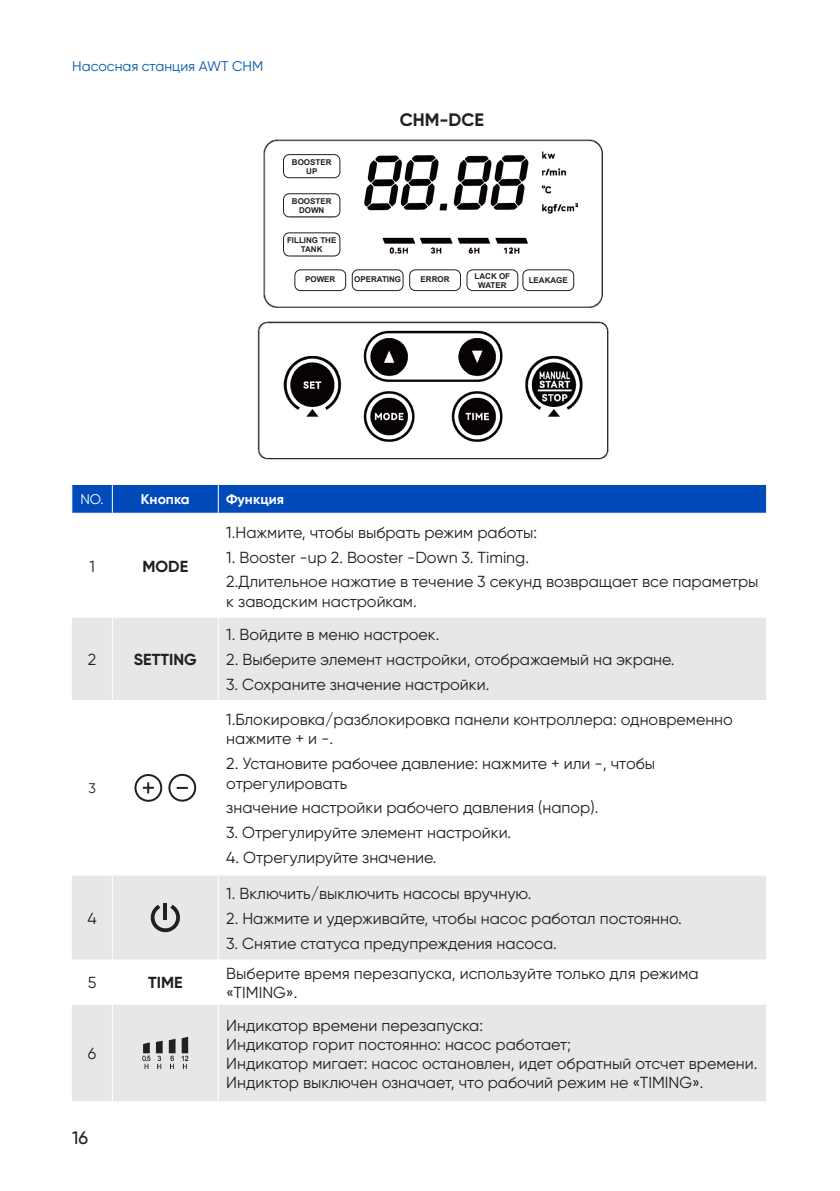
<style>
.page{position:relative;width:840px;height:1191px;background:#fff}
.page>*{position:absolute;margin:0;border:0;box-sizing:border-box;transform-origin:0 0}
.Осно_текст_по_формат{font:700 18px "Gilroy";letter-spacing:-.005em;color:#231f20}
.t1{font:500 18px "Gilroy";color:#231f20}
.Текст_для_таблиц{font:16px/19.2px "Gilroy";color:#231f20}
.Текст_для_таблиц-2{font:700 16px "Gilroy";color:#231f20}
.t2{font:14px "Gilroy";color:#015aaa}
.Текст_для_таблиц-3{font:700 14px "Gilroy";color:#fff}
.Текст_для_таблиц-4{font:14px "Gilroy";color:#fff}
.Текст_для_таблиц-5{font:14px "Gilroy";color:#231f20}
.Осно_текст_по_формат-2{font:700 8px/9.6px "Arial";color:#231f20;text-align:center}
</style>
<div class="page">
<svg style="left:72px;top:618px;width:693px;height:483px;fill:#e6e7e9"></svg>
<div style="left:71px;top:485px;width:695px;height:28px;background:#004aba"></div>
<hr style="left:112px;top:617px;width:1px;height:83px;background:#fff">
<hr style="left:218px;top:617px;width:1px;height:83px;background:#fff">
<hr style="left:112px;top:700px;width:1px;height:175px;background:#fff">
<hr style="left:218px;top:700px;width:1px;height:175px;background:#fff">
<hr style="left:112px;top:875px;width:1px;height:84px;background:#fff">
<hr style="left:218px;top:875px;width:1px;height:84px;background:#fff">
<hr style="left:112px;top:959px;width:1px;height:45px;background:#fff">
<hr style="left:218px;top:959px;width:1px;height:45px;background:#fff">
<hr style="left:112px;top:1004px;width:1px;height:97px;background:#fff">
<hr style="left:218px;top:1004px;width:1px;height:97px;background:#fff">
<div style="left:134px;top:774px;width:28px;height:28px;border:2px solid #231f20;border-radius:50%"></div>
<div style="left:168px;top:774px;width:28px;height:27px;border:2px solid #231f20;border-radius:50%"></div>
<svg style="left:143px;top:782px;width:11px;height:11px"></svg>
<svg style="left:177px;top:787px;width:11px;height:2px"></svg>
<svg style="left:149px;top:904px;width:31px;height:29px"></svg>
<hr style="left:163px;top:903px;width:4px;height:16px;background:#231f20">
<svg style="left:169px;top:1038px;width:6px;height:31px"></svg>
<svg style="left:156px;top:1040px;width:6px;height:29px"></svg>
<svg style="left:181px;top:1036px;width:7px;height:33px"></svg>
<svg style="left:142px;top:1042px;width:8px;height:27px"></svg>
<img style="left:257px;top:139px;width:352px;height:321px">
<div style="left:284px;top:260px;width:298px;height:41px;background:#fff"></div>
<div style="left:294px;top:269px;width:52px;height:22px;border:1px solid #231f20;border-radius:6px"></div>
<div style="left:283px;top:155px;width:57px;height:23px;background:#fff;border-radius:6px"></div>
<div style="left:283px;top:154px;width:57px;height:24px;border:1px solid #231f20;border-radius:6px"></div>
<div style="left:283px;top:194px;width:57px;height:23px;background:#fff;border-radius:6px"></div>
<div style="left:283px;top:193px;width:57px;height:24px;border:1px solid #231f20;border-radius:6px"></div>
<div style="left:283px;top:233px;width:57px;height:23px;background:#fff;border-radius:6px"></div>
<div style="left:283px;top:232px;width:57px;height:24px;border:1px solid #231f20;border-radius:6px"></div>
<div style="left:351px;top:269px;width:52px;height:22px;border:1px solid #231f20;border-radius:6px"></div>
<div style="left:409px;top:269px;width:51px;height:22px;border:1px solid #231f20;border-radius:6px"></div>
<div style="left:466px;top:269px;width:52px;height:22px;border:1px solid #231f20;border-radius:6px"></div>
<div style="left:522px;top:269px;width:52px;height:22px;border:1px solid #231f20;border-radius:6px"></div>
<p class="t2" style="left:72px;top:58px;width:192px">Насосная станция AWT CHM</p>
<p class="Осно_текст_по_формат" style="left:399px;top:109px;width:85px">CHM-DCE</p>
<p class="Осно_текст_по_формат-2" style="left:292px;top:157px;width:41px">BOOSTER<br>UP</p>
<p class="Осно_текст_по_формат-2" style="left:292px;top:196px;width:41px">BOOSTER<br>DOWN</p>
<p class="Осно_текст_по_формат-2" style="left:287px;top:235px;width:51px">FILLING THE<br>TANK</p>
<p class="Осно_текст_по_формат-2" style="left:305px;top:274px;width:32px">POWER</p>
<p class="Осно_текст_по_формат-2" style="left:354px;top:274px;width:48px">OPERATING</p>
<p class="Осно_текст_по_формат-2" style="left:420px;top:274px;width:30px">ERROR</p>
<p class="Осно_текст_по_формат-2" style="left:474px;top:271px;width:37px">LACK OF<br>WATER</p>
<p class="Осно_текст_по_формат-2" style="left:528px;top:275px;width:41px">LEAKAGE</p>
<p class="Текст_для_таблиц-4" style="left:80px;top:491px;width:25px">NO.</p>
<p class="Текст_для_таблиц-3" style="left:141px;top:491px;width:50px">Кнопка</p>
<p class="Текст_для_таблиц-3" style="left:226px;top:491px;width:59px">Функция</p>
<p class="Текст_для_таблиц" style="left:89px;top:557px;width:7px">1</p>
<p class="Текст_для_таблиц-2" style="left:142px;top:556px;width:47px">MODE</p>
<p class="Текст_для_таблиц" style="left:88px;top:650px;width:10px">2</p>
<p class="Текст_для_таблиц-2" style="left:134px;top:649px;width:64px">SETTING</p>
<p class="Текст_для_таблиц-5" style="left:88px;top:780px;width:9px">3</p>
<p class="Текст_для_таблиц" style="left:87px;top:908px;width:11px">4</p>
<p class="Текст_для_таблиц" style="left:226px;top:522px;width:312px">1.Нажмите, чтобы выбрать режим работы:</p>
<p class="Текст_для_таблиц" style="left:226px;top:547px;width:304px">1. Booster -up 2. Booster -Down 3. Тiming.</p>
<p class="Текст_для_таблиц" style="left:226px;top:572px;width:533px">2.Длительное нажатие в течение 3 секунд возвращает все параметры к заводским настройкам.</p>
<p class="Текст_для_таблиц" style="left:226px;top:625px;width:214px">1. Войдите в меню настроек.</p>
<p class="Текст_для_таблиц" style="left:226px;top:650px;width:449px">2. Выберите элемент настройки, отображаемый на экране.</p>
<p class="Текст_для_таблиц" style="left:226px;top:675px;width:264px">3. Сохраните значение настройки.</p>
<p class="Текст_для_таблиц" style="left:226px;top:710px;width:508px">1.Блокировка/разблокировка панели контроллера: одновременно нажмите + и -.</p>
<p class="Текст_для_таблиц" style="left:226px;top:754px;width:430px">2. Установите рабочее давление: нажмите + или -, чтобы отрегулировать</p>
<p class="Текст_для_таблиц" style="left:226px;top:798px;width:373px">значение настройки рабочего давления (напор).</p>
<p class="Текст_для_таблиц" style="left:226px;top:823px;width:286px">3. Отрегулируйте элемент настройки.</p>
<p class="Текст_для_таблиц" style="left:226px;top:848px;width:212px">4. Отрегулируйте значение.</p>
<p class="Текст_для_таблиц" style="left:226px;top:883px;width:306px">1. Включить/выключить насосы вручную.</p>
<p class="Текст_для_таблиц" style="left:226px;top:908px;width:457px">2. Нажмите и удерживайте, чтобы насос работал постоянно.</p>
<p class="Текст_для_таблиц" style="left:226px;top:933px;width:332px">3. Снятие статуса предупреждения насоса.</p>
<p class="Текст_для_таблиц" style="left:88px;top:973px;width:10px">5</p>
<p class="Текст_для_таблиц-2" style="left:148px;top:973px;width:36px">TIME</p>
<p class="Текст_для_таблиц" style="left:226px;top:963px;width:473px">Выберите время перезапуска, используйте только для режима «TIMING».</p>
<p class="Текст_для_таблиц" style="left:88px;top:1044px;width:10px">6</p>
<p class="t1" style="left:72px;top:1126px;width:18px">16</p>
<p class="Текст_для_таблиц" style="left:226px;top:1015px;width:258px">Индикатор времени перезапуска:</p>
<p class="Текст_для_таблиц" style="left:226px;top:1034px;width:346px">Индикатор горит постоянно: насос работает;</p>
<p class="Текст_для_таблиц" style="left:226px;top:1053px;width:532px">Индикатор мигает: насос остановлен, идет обратный отсчет времени.</p>
<p class="Текст_для_таблиц" style="left:226px;top:1072px;width:478px">Индиктор выключен означает, что рабочий режим не «TIMING».</p>
</div>
